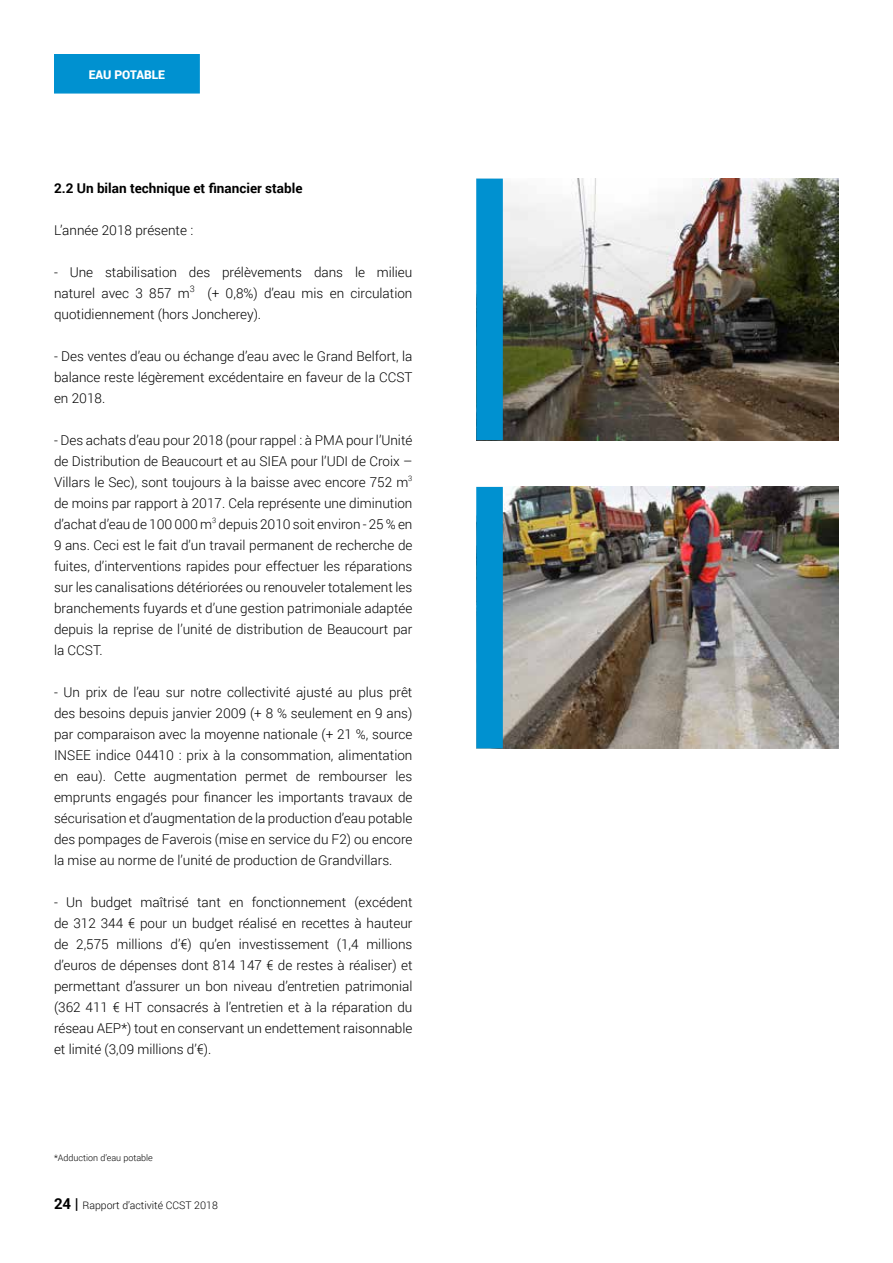
<style>
.page{position:relative;width:893px;height:1263px;background:#fff}
.page>*{position:absolute;margin:0;border:0;box-sizing:border-box;transform-origin:0 0}
.t1{font:300 13.5px/21px "Roboto";color:#000;text-align:justify}
.t2{font:700 13.5px "Roboto";color:#000}
.t3{font:900 12px "Roboto";color:#fff}
.t4{font:300 10.5px "Roboto";color:#000}
.t5{font:300 9px "Roboto";color:#000}
.s1{font-weight:700;font-size:15px}
</style>
<div class="page">
<div style="left:54px;top:54px;width:146px;height:40px;background:#0091d0;border:2px solid #0091d0"></div>
<img style="left:503px;top:179px;width:336px;height:261px">
<img style="left:503px;top:487px;width:336px;height:261px">
<div style="left:476px;top:179px;width:27px;height:261px;background:#0091d0;border:2px solid #0091d0"></div>
<div style="left:476px;top:487px;width:27px;height:261px;background:#0091d0;border:2px solid #0091d0"></div>
<p class="t3" style="left:89px;top:66px;width:78px">EAU POTABLE</p>
<p class="t2" style="left:54px;top:178px;width:250px">2.2 Un bilan technique et financier stable</p>
<p class="t1" style="left:54px;top:219px;width:141px">L’année 2018 présente :</p>
<p class="t1" style="left:54px;top:261px;width:360px">- Une stabilisation des prélèvements dans le milieu naturel avec 3 857 m<sup>3</sup> (+ 0,8%) d’eau mis en circulation quotidiennement (hors Joncherey).</p>
<p class="t1" style="left:54px;top:345px;width:360px">- Des ventes d’eau ou échange d’eau avec le Grand Belfort, la balance reste légèrement excédentaire en faveur de la CCST en 2018.</p>
<p class="t1" style="left:54px;top:429px;width:360px">- Des achats d’eau pour 2018 (pour rappel : à PMA pour l’Unité de Distribution de Beaucourt et au SIEA pour l’UDI de Croix – Villars le Sec), sont toujours à la baisse avec encore 752 m<sup>3 </sup>de moins par rapport à 2017. Cela représente une diminution d’achat d’eau de 100 000 m<sup>3</sup> depuis 2010 soit environ - 25 % en 9 ans. Ceci est le fait d’un travail permanent de recherche de fuites, d’interventions rapides pour effectuer les réparations sur les canalisations détériorées ou renouveler totalement les branchements fuyards et d’une gestion patrimoniale adaptée depuis la reprise de l’unité de distribution de Beaucourt par la CCST.</p>
<p class="t1" style="left:54px;top:681px;width:360px">- Un prix de l’eau sur notre collectivité ajusté au plus prêt des besoins depuis janvier 2009 (+ 8 % seulement en 9 ans) par comparaison avec la moyenne nationale (+ 21 %, source INSEE indice 04410 : prix à la consommation, alimentation en eau). Cette augmentation permet de rembourser les emprunts engagés pour financer les importants travaux de sécurisation et d’augmentation de la production d’eau potable des pompages de Faverois (mise en service du F2) ou encore la mise au norme de l’unité de production de Grandvillars.</p>
<p class="t1" style="left:54px;top:891px;width:360px">- Un budget maîtrisé tant en fonctionnement (excédent de 312 344 € pour un budget réalisé en recettes à hauteur de 2,575 millions d’€) qu’en investissement (1,4 millions d’euros de dépenses dont 814 147 € de restes à réaliser) et permettant d’assurer un bon niveau d’entretien patrimonial (362 411 € HT consacrés à l’entretien et à la réparation du réseau AEP*) tout en conservant un endettement raisonnable et limité (3,09 millions d’€).</p>
<p class="t5" style="left:54px;top:1151px;width:100px">*Adduction d’eau potable</p>
<p class="t4" style="left:54px;top:1198px;width:165px"><span class="s1">24 |</span> Rapport d’activité CCST 2018</p>
</div>
